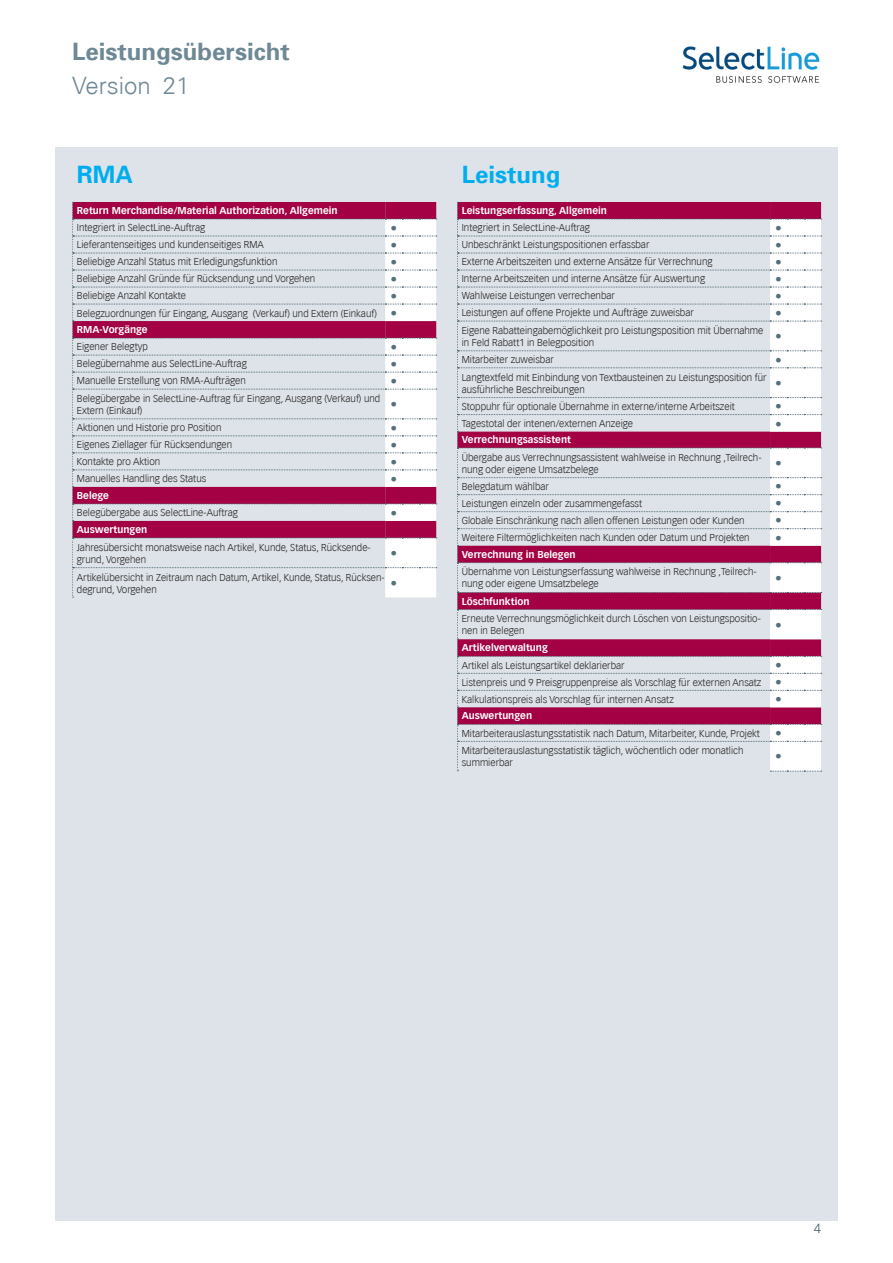
<style>
.page{position:relative;width:893px;height:1263px;background:#fff}
.page>*{position:absolute;margin:0;border:0;box-sizing:border-box;transform-origin:0 0}
.t1{font:700 24px "Univers";color:#6e8895}
.t2{font:700 24px "Univers";color:#00aeef}
.t3{font:300 24px "Univers";color:#6e8895}
.t4{font:700 13.5px "Vectora LH";color:#566f7c}
.t5{font:300 13.5px "Univers";color:#48616e}
.t6{font:300 9.75px/12px "Vectora LH";color:#231f20}
.t7{font:700 9.75px "Vectora LH";color:#fff}
.s1{font-weight:700;font-size:13.5px;color:#566f7c}
.s2{font-weight:700;color:#fff}
</style>
<div class="page">
<div style="left:55px;top:147px;width:783px;height:1073px;background:#dde3e8"></div>
<svg style="left:72px;top:202px;width:365px;height:396px"></svg>
<img style="left:682px;top:46px;width:138px;height:37px">
<svg style="left:457px;top:202px;width:365px;height:570px"></svg>
<h1 class="t1" style="left:72px;top:36px;width:219px">Leistungsübersicht</h1>
<h1 class="t3" style="left:72px;top:71px;width:119px">Version 21</h1>
<h1 class="t2" style="left:77px;top:159px;width:57px">RMA</h1>
<p class="t7" style="left:77px;top:205px;width:262px">Return Merchandise/Material Authorization, Allgemein</p>
<p class="t6" style="left:77px;top:222px;width:130px">Integriert in SelectLine-Auftrag</p>
<h2 class="t4" style="left:390px;top:220px;width:8px">•</h2>
<p class="t6" style="left:77px;top:239px;width:188px">Lieferantenseitiges und kundenseitiges RMA</p>
<h2 class="t4" style="left:390px;top:237px;width:8px">•</h2>
<p class="t6" style="left:77px;top:256px;width:202px">Beliebige Anzahl Status mit Erledigungsfunktion</p>
<h2 class="t4" style="left:390px;top:254px;width:8px">•</h2>
<p class="t6" style="left:77px;top:273px;width:240px">Beliebige Anzahl Gründe für Rücksendung und Vorgehen</p>
<h2 class="t4" style="left:390px;top:271px;width:8px">•</h2>
<p class="t6" style="left:77px;top:290px;width:111px">Beliebige Anzahl Kontakte</p>
<h2 class="t4" style="left:390px;top:288px;width:8px">•</h2>
<p class="t6" style="left:77px;top:305px;width:322px;line-height:16.6px">Belegzuordnungen für Eingang, Ausgang (Verkauf) und Extern (Einkauf) <span class="s1">•<br></span><span class="s2">RMA-Vorgänge</span></p>
<p class="t6" style="left:77px;top:341px;width:72px">Eigener Belegtyp</p>
<h2 class="t4" style="left:390px;top:339px;width:8px">•</h2>
<p class="t6" style="left:77px;top:358px;width:171px">Belegübernahme aus SelectLine-Auftrag</p>
<h2 class="t4" style="left:390px;top:356px;width:8px">•</h2>
<p class="t6" style="left:77px;top:375px;width:170px">Manuelle Erstellung von RMA-Aufträgen</p>
<h2 class="t4" style="left:390px;top:373px;width:8px">•</h2>
<p class="t6" style="left:77px;top:392px;width:305px">Belegübergabe in SelectLine-Auftrag für Eingang, Ausgang (Verkauf) und<br>Extern (Einkauf)</p>
<h2 class="t4" style="left:390px;top:396px;width:8px">•</h2>
<p class="t6" style="left:77px;top:422px;width:146px">Aktionen und Historie pro Position</p>
<h2 class="t4" style="left:390px;top:420px;width:8px">•</h2>
<p class="t6" style="left:77px;top:439px;width:157px">Eigenes Ziellager für Rücksendungen</p>
<h2 class="t4" style="left:390px;top:437px;width:8px">•</h2>
<p class="t6" style="left:77px;top:456px;width:85px">Kontakte pro Aktion</p>
<h2 class="t4" style="left:390px;top:454px;width:8px">•</h2>
<p class="t6" style="left:77px;top:473px;width:131px">Manuelles Handling des Status</p>
<h2 class="t4" style="left:390px;top:471px;width:8px">•</h2>
<p class="t7" style="left:77px;top:490px;width:34px">Belege</p>
<p class="t6" style="left:77px;top:507px;width:162px">Belegübergabe aus SelectLine-Auftrag</p>
<h2 class="t4" style="left:390px;top:505px;width:8px">•</h2>
<p class="t7" style="left:77px;top:524px;width:72px">Auswertungen</p>
<p class="t6" style="left:77px;top:541px;width:295px">Jahresübersicht monatsweise nach Artikel, Kunde, Status, Rücksende&shy;grund, Vorgehen</p>
<h2 class="t4" style="left:390px;top:545px;width:8px">•</h2>
<p class="t6" style="left:77px;top:571px;width:309px">Artikelübersicht in Zeitraum nach Datum, Artikel, Kunde, Status, Rücksen&shy;degrund, Vorgehen</p>
<h2 class="t4" style="left:390px;top:575px;width:8px">•</h2>
<h1 class="t2" style="left:462px;top:159px;width:100px">Leistung</h1>
<p class="t7" style="left:462px;top:205px;width:147px">Leistungserfassung, Allgemein</p>
<p class="t6" style="left:462px;top:222px;width:130px">Integriert in SelectLine-Auftrag</p>
<h2 class="t4" style="left:775px;top:220px;width:8px">•</h2>
<p class="t6" style="left:462px;top:239px;width:189px">Unbeschränkt Leistungspositionen erfassbar</p>
<h2 class="t4" style="left:775px;top:237px;width:8px">•</h2>
<p class="t6" style="left:462px;top:256px;width:252px">Externe Arbeitszeiten und externe Ansätze für Verrechnung</p>
<h2 class="t4" style="left:775px;top:254px;width:8px">•</h2>
<p class="t6" style="left:462px;top:273px;width:245px">Interne Arbeitszeiten und interne Ansätze für Auswertung</p>
<h2 class="t4" style="left:775px;top:271px;width:8px">•</h2>
<p class="t6" style="left:462px;top:290px;width:155px">Wahlweise Leistungen verrechenbar</p>
<h2 class="t4" style="left:775px;top:288px;width:8px">•</h2>
<p class="t6" style="left:462px;top:307px;width:234px">Leistungen auf offene Projekte und Aufträge zuweisbar</p>
<h2 class="t4" style="left:775px;top:305px;width:8px">•</h2>
<p class="t6" style="left:462px;top:324px;width:303px">Eigene Rabatteingabemöglichkeit pro Leistungsposition mit Übernahme in Feld Rabatt1 in Belegposition</p>
<h2 class="t4" style="left:775px;top:328px;width:8px">•</h2>
<p class="t6" style="left:462px;top:354px;width:94px">Mitarbeiter zuweisbar</p>
<h2 class="t4" style="left:775px;top:352px;width:8px">•</h2>
<p class="t6" style="left:462px;top:371px;width:306px">Langtextfeld mit Einbindung von Textbausteinen zu Leistungsposition für ausführliche Beschreibungen</p>
<h2 class="t4" style="left:775px;top:375px;width:8px">•</h2>
<p class="t6" style="left:462px;top:401px;width:275px">Stoppuhr für optionale Übernahme in externe/interne Arbeitszeit</p>
<h2 class="t4" style="left:775px;top:398px;width:8px">•</h2>
<p class="t6" style="left:462px;top:418px;width:173px">Tagestotal der intenen/externen Anzeige</p>
<h2 class="t4" style="left:775px;top:416px;width:8px">•</h2>
<p class="t7" style="left:462px;top:434px;width:111px">Verrechnungsassistent</p>
<p class="t6" style="left:462px;top:451px;width:301px">Übergabe aus Verrechnungsassistent wahlweise in Rechnung ,Teilrech&shy;nung oder eigene Umsatzbelege</p>
<h2 class="t4" style="left:775px;top:455px;width:8px">•</h2>
<p class="t6" style="left:462px;top:481px;width:89px">Belegdatum wählbar</p>
<h2 class="t4" style="left:775px;top:478px;width:8px">•</h2>
<p class="t6" style="left:462px;top:498px;width:182px">Leistungen einzeln oder zusammengefasst</p>
<h2 class="t4" style="left:775px;top:495px;width:8px">•</h2>
<p class="t6" style="left:462px;top:515px;width:284px">Globale Einschränkung nach allen offenen Leistungen oder Kunden</p>
<h2 class="t4" style="left:775px;top:512px;width:8px">•</h2>
<p class="t6" style="left:462px;top:532px;width:289px">Weitere Filtermöglichkeiten nach Kunden oder Datum und Projekten</p>
<h2 class="t4" style="left:775px;top:530px;width:8px">•</h2>
<p class="t7" style="left:462px;top:548px;width:115px">Verrechnung in Belegen</p>
<p class="t6" style="left:462px;top:566px;width:296px">Übernahme von Leistungserfassung wahlweise in Rechnung ,Teilrech&shy;nung oder eigene Umsatzbelege</p>
<h2 class="t4" style="left:775px;top:570px;width:8px">•</h2>
<p class="t7" style="left:462px;top:595px;width:69px">Löschfunktion</p>
<p class="t6" style="left:462px;top:613px;width:301px">Erneute Verrechnungsmöglichkeit durch Löschen von Leistungspositio&shy;nen in Belegen</p>
<h2 class="t4" style="left:775px;top:617px;width:8px">•</h2>
<p class="t7" style="left:462px;top:642px;width:88px">Artikelverwaltung</p>
<p class="t6" style="left:462px;top:659px;width:164px">Artikel als Leistungsartikel deklarierbar</p>
<h2 class="t4" style="left:775px;top:657px;width:8px">•</h2>
<p class="t6" style="left:462px;top:674px;width:322px;line-height:17.2px">Listenpreis und 9 Preisgruppenpreise als Vorschlag für externen Ansatz <span class="s1">•<br></span>Kalkulationspreis als Vorschlag für internen Ansatz</p>
<h2 class="t4" style="left:775px;top:691px;width:8px">•</h2>
<p class="t6" style="left:462px;top:707px;width:322px;line-height:17.4px"><span class="s2">Auswertungen<br></span>Mitarbeiterauslastungsstatistik nach Datum, Mitarbeiter, Kunde, Projekt <span class="s1">•<br></span>Mitarbeiterauslastungsstatistik täglich, wöchentlich oder monatlich</p>
<p class="t6" style="left:462px;top:757px;width:53px">summierbar</p>
<h2 class="t4" style="left:775px;top:748px;width:8px">•</h2>
<h2 class="t5" style="left:814px;top:1220px;width:9px">4</h2>
</div>
